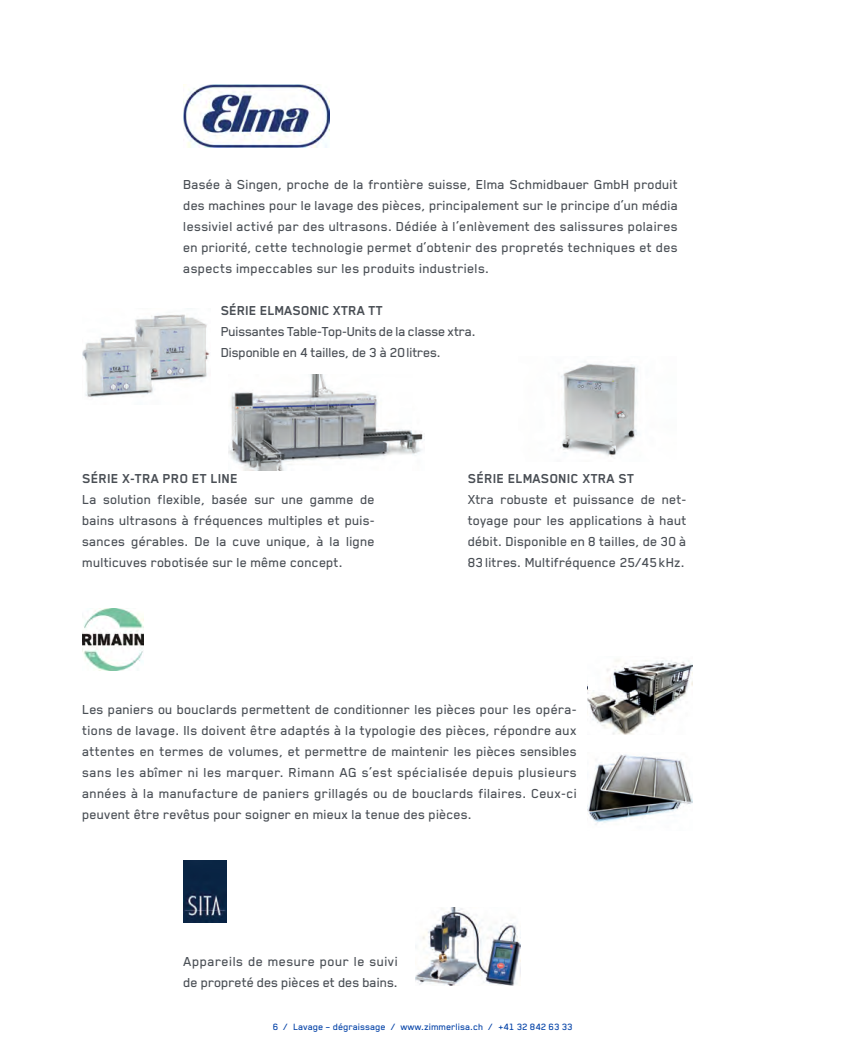
<style>
.page{position:relative;width:846px;height:1058px;background:#fff}
.page>*{position:absolute;margin:0;border:0;box-sizing:border-box;transform-origin:0 0}
.textes{font:500 15px/21px "Blender Pro";color:#4a4f55;text-align:justify}
.textes-2{font:500 15px/21px "Blender Pro";letter-spacing:-.02em;color:#4a4f55}
.textes-3{font:700 15px "Blender Pro";color:#4a4f55}
.notes{font:500 10.5px "Blender Pro";color:#0040a6}
</style>
<div class="page">
<img style="left:415px;top:908px;width:105px;height:78px">
<img style="left:228px;top:374px;width:197px;height:97px">
<img style="left:560px;top:363px;width:78px;height:94px">
<img style="left:83px;top:314px;width:127px;height:83px">
<img style="left:184px;top:84px;width:145px;height:63px">
<img style="left:83px;top:609px;width:60px;height:62px">
<img style="left:184px;top:861px;width:43px;height:62px">
<img style="left:587px;top:754px;width:105px;height:71px">
<img style="left:587px;top:659px;width:105px;height:76px">
<div style="left:587px;top:677px;width:7px;height:13px;background:#fff"></div>
<p class="textes" style="left:184px;top:173px;width:496px">Basée à Singen, proche de la frontière suisse, Elma Schmidbauer GmbH produit des machines pour le lavage des pièces, principalement sur le principe d’un média lessiviel activé par des ultrasons. Dédiée à l’enlèvement des salissures polaires en priorité, cette technologie permet d’obtenir des propretés techniques et des aspects impeccables sur les produits industriels.</p>
<p class="textes-3" style="left:221px;top:302px;width:164px">SÉRIE ELMASONIC XTRA TT</p>
<p class="textes-2" style="left:221px;top:320px;width:256px">Puissantes Table-Top-Units de la classe xtra.<br>Disponible en 4 tailles, de 3 à 20litres.</p>
<p class="textes-3" style="left:83px;top:470px;width:157px">SÉRIE X-TRA PRO ET LINE</p>
<p class="textes" style="left:83px;top:488px;width:294px">La solution flexible, basée sur une gamme de bains ultrasons à fréquences multiples et puis&shy;sances gérables. De la cuve unique, à la ligne multicuves robotisée sur le même concept.</p>
<p class="textes-3" style="left:468px;top:470px;width:168px">SÉRIE ELMASONIC XTRA ST</p>
<p class="textes" style="left:468px;top:488px;width:220px">Xtra robuste et puissance de net&shy;toyage pour les applications à haut débit. Disponible en 8 tailles, de 30 à 83litres. Multifréquence 25/45kHz.</p>
<p class="textes" style="left:83px;top:698px;width:496px">Les paniers ou bouclards permettent de conditionner les pièces pour les opéra&shy;tions de lavage. Ils doivent être adaptés à la typologie des pièces, répondre aux attentes en termes de volumes, et permettre de maintenir les pièces sensibles sans les abîmer ni les marquer. Rimann AG s’est spécialisée depuis plusieurs années à la manufacture de paniers grillagés ou de bouclards filaires. Ceux-ci peuvent être revêtus pour soigner en mieux la tenue des pièces.</p>
<p class="textes" style="left:184px;top:950px;width:216px">Appareils de mesure pour le suivi de propreté des pièces et des bains.</p>
<p class="notes" style="left:273px;top:1021px;width:301px">6 / Lavage – dégraissage / www.zimmerlisa.ch / +41 32 842 63 33</p>
</div>
